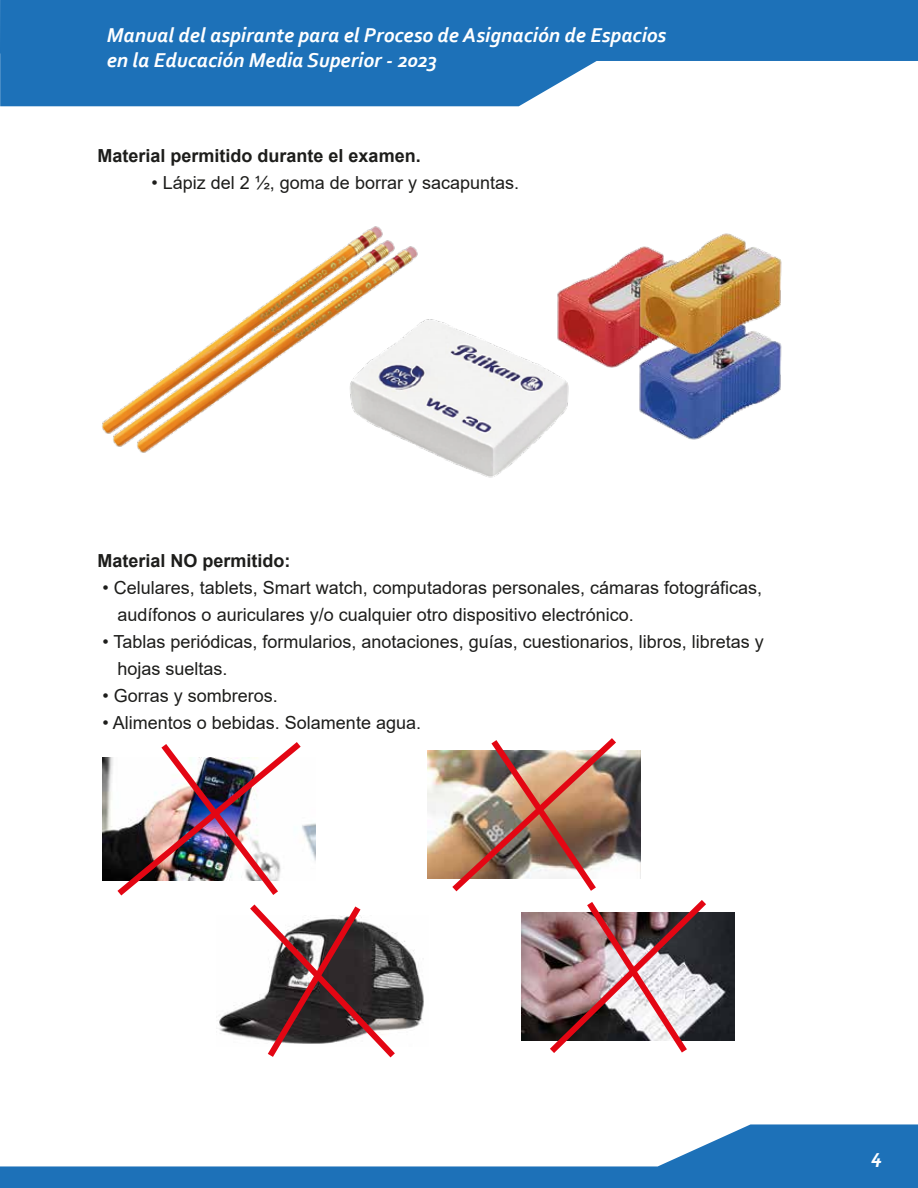
<style>
.page{position:relative;width:918px;height:1188px;background:#fff}
.page>*{position:absolute;margin:0;border:0;box-sizing:border-box;transform-origin:0 0}
.t1{font:italic 700 21px/25.2px "Corbel";color:#fff}
.t2{font:18px/27px "Arial";color:#1d1d1b}
.t3{font:700 18px "Arial";color:#1d1d1b}
</style>
<div class="page">
<svg style="left:0;top:1124px;width:918px;height:64px"></svg>
<svg style="left:0;top:0;width:918px;height:106px;fill:#1d71b8"></svg>
<img style="left:102px;top:226px;width:281px;height:208px">
<img style="left:420px;top:319px;width:149px;height:159px">
<img style="left:554px;top:249px;width:82px;height:122px">
<img style="left:639px;top:358px;width:143px;height:82px">
<img style="left:636px;top:233px;width:146px;height:125px">
<img style="left:110px;top:237px;width:283px;height:210px">
<img style="left:133px;top:243px;width:287px;height:210px">
<img style="left:103px;top:757px;width:8px;height:123px">
<img style="left:428px;top:751px;width:18px;height:128px">
<img style="left:712px;top:913px;width:22px;height:127px">
<img style="left:446px;top:738px;width:266px;height:315px">
<img style="left:401px;top:941px;width:23px;height:89px">
<svg style="left:111px;top:742px;width:290px;height:316px"></svg>
<p class="t1" style="left:107px;top:22px;width:561px">Manual del aspirante para el Proceso de Asignación de Espacios en la Educación Media Superior - 2023</p>
<p class="t3" style="left:98px;top:143px;width:325px">Material permitido durante el examen.</p>
<p class="t2" style="left:152px;top:169px;width:369px">• Lápiz del 2 ½, goma de borrar y sacapuntas.</p>
<p class="t3" style="left:98px;top:548px;width:195px">Material NO permitido:</p>
<p class="t2" style="left:118px;top:574px;width:646px;text-indent:-15px">• Celulares, tablets, Smart watch, computadoras personales, cámaras fotográficas, audífonos o auriculares y/o cualquier otro dispositivo electrónico.</p>
<p class="t2" style="left:118px;top:628px;width:648px;text-indent:-15px">• Tablas periódicas, formularios, anotaciones, guías, cuestionarios, libros, libretas y hojas sueltas.</p>
<p class="t2" style="left:103px;top:682px;width:177px">• Gorras y sombreros.</p>
<p class="t2" style="left:103px;top:709px;width:320px">• Alimentos o bebidas. Solamente agua.</p>
<p class="t1" style="left:871px;top:1143px;width:12px">4</p>
</div>
